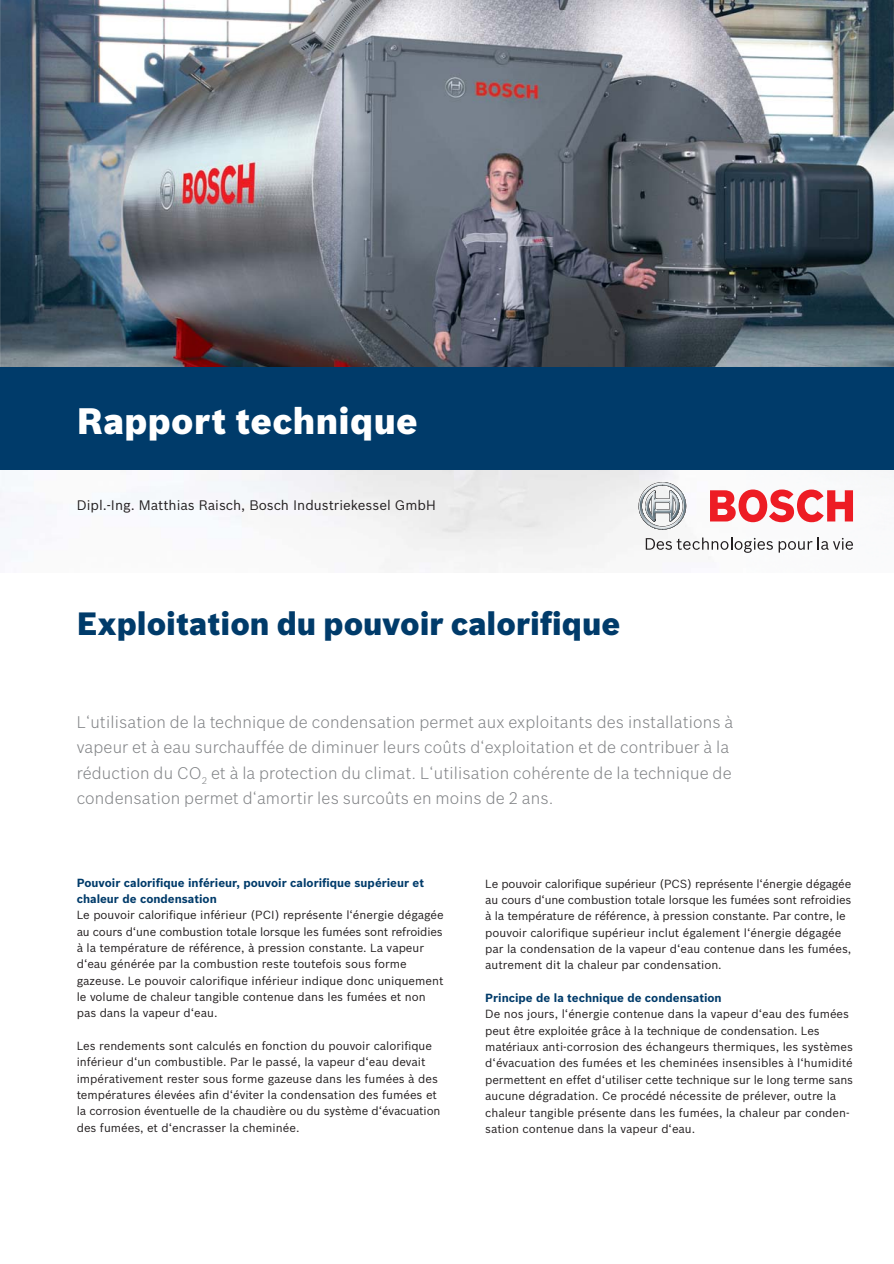
<style>
.page{position:relative;width:894px;height:1264px;background:#fff}
.page>*{position:absolute;margin:0;border:0;box-sizing:border-box;transform-origin:0 0}
.t1{font:900 36px "Bosch Sans";letter-spacing:.01em;color:#fff}
.t2{font:900 31.5px "Bosch Sans";color:#003b6a}
.t3{font:300 16.5px/25.5px "Bosch Sans";letter-spacing:.01em;color:#808285}
.t4{font:13.5px "Bosch Sans";color:#231f20}
.t5{font:11.55px/16.4px "Bosch Sans";color:#231f20}
.t6{font:700 11.55px/16.4px "Bosch Sans";color:#003b6a}
</style>
<div class="page">
<img style="left:0;top:0;width:893px;height:367px">
<img style="left:0;top:470px;width:893px;height:99px">
<svg style="left:638px;top:482px;width:48px;height:47px"></svg>
<svg style="left:645px;top:537px;width:127px;height:15px"></svg>
<svg style="left:778px;top:537px;width:74px;height:15px"></svg>
<svg style="left:709px;top:489px;width:143px;height:33px"></svg>
<div style="left:0;top:367px;width:893px;height:103px;background:#003b6a"></div>
<h1 class="t1" style="left:77px;top:401px;width:342px">Rapport technique</h1>
<p class="t4" style="left:77px;top:498px;width:360px">Dipl.-Ing. Matthias Raisch, Bosch Industriekessel GmbH</p>
<h2 class="t2" style="left:77px;top:606px;width:545px">Exploitation du pouvoir calorifique</h2>
<p class="t3" style="left:77px;top:709px;width:657px">L‘utilisation de la technique de condensation permet aux exploitants des installations à vapeur et à eau surchauffée de diminuer leurs coûts d‘exploitation et de contribuer à la réduction du CO<sub>2</sub> et à la protection du climat. L‘utilisation cohérente de la technique de condensation permet d‘amortir les surcoûts en moins de 2 ans.</p>
<p class="t6" style="left:77px;top:874px;width:349px">Pouvoir calorifique inférieur, pouvoir calorifique supérieur et chaleur de condensation</p>
<p class="t5" style="left:77px;top:907px;width:368px">Le pouvoir calorifique inférieur (PCI) représente l‘énergie dégagée au cours d‘une combustion totale lorsque les fumées sont refroidies à la température de référence, à pression constante. La vapeur d‘eau générée par la combustion reste toutefois sous forme gazeuse. Le pouvoir calorifique inférieur indique donc uniquement le volume de chaleur tangible contenue dans les fumées et non pas dans la vapeur d‘eau.</p>
<p class="t5" style="left:77px;top:1038px;width:365px">Les rendements sont calculés en fonction du pouvoir calorifique inférieur d‘un combustible. Par le passé, la vapeur d‘eau devait impérativement rester sous forme gazeuse dans les fumées à des températures élevées afin d‘éviter la condensation des fumées et la corrosion éventuelle de la chaudière ou du système d‘évacuation des fumées, et d‘encrasser la cheminée.</p>
<p class="t5" style="left:485px;top:875px;width:367px">Le pouvoir calorifique supérieur (PCS) représente l‘énergie dégagée au cours d‘une combustion totale lorsque les fumées sont refroidies à la température de référence, à pression constante. Par contre, le pouvoir calorifique supérieur inclut également l‘énergie dégagée par la condensation de la vapeur d‘eau contenue dans les fumées, autrement dit la chaleur par condensation.</p>
<p class="t6" style="left:485px;top:990px;width:238px">Principe de la technique de condensation</p>
<p class="t5" style="left:485px;top:1006px;width:369px">De nos jours, l‘énergie contenue dans la vapeur d‘eau des fumées peut être exploitée grâce à la technique de condensation. Les matériaux anti-corrosion des échangeurs thermiques, les systèmes d‘évacuation des fumées et les cheminées insensibles à l‘humidité permettent en effet d‘utiliser cette technique sur le long terme sans aucune dégradation. Ce procédé nécessite de prélever, outre la chaleur tangible présente dans les fumées, la chaleur par conden&shy;sation contenue dans la vapeur d‘eau.</p>
</div>
